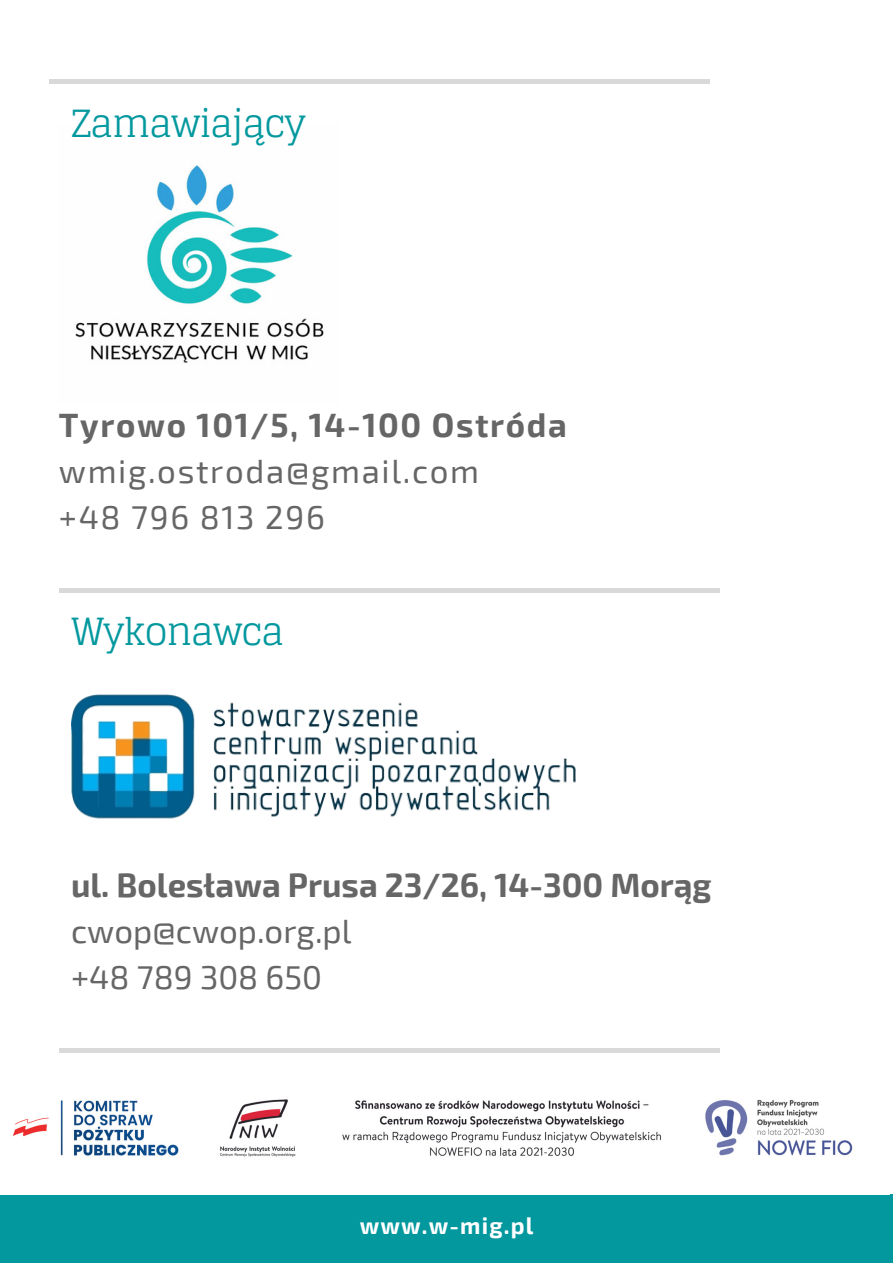
<style>
.page{position:relative;width:893px;height:1264px;background:#fff}
.page>*{position:absolute;margin:0;border:0;box-sizing:border-box;transform-origin:0 0}
.t1{font:37.5px "Glegoo";letter-spacing:-.03em;color:#03989e}
.t2{font:700 33px "Exo 2";color:#666}
.t3{font:33px/46px "Exo 2";letter-spacing:.05em;color:#666}
.t4{font:33px/46px "Exo 2";color:#666}
.t5{font:700 33px "Exo 2";letter-spacing:.05em;color:#666}
.t6{font:700 23.1px "Exo 2";letter-spacing:.05em;color:#fff}
</style>
<div class="page">
<img style="left:75px;top:165px;width:249px;height:198px">
<div style="left:0;top:1194px;width:892px;height:68px;background:#03989e"></div>
<img style="left:12px;top:1099px;width:841px;height:58px">
<img style="left:71px;top:694px;width:505px;height:125px">
<hr style="left:59px;top:588px;width:660px;height:4px;background:#d9d9d9">
<hr style="left:59px;top:1048px;width:660px;height:4px;background:#d9d9d9">
<hr style="left:49px;top:80px;width:660px;height:4px;background:#d9d9d9">
<p class="t1" style="left:71px;top:102px;width:236px">Zamawiający</p>
<p class="t5" style="left:59px;top:403px;width:509px">Tyrowo 101/5, 14-100 Ostróda</p>
<p class="t3" style="left:59px;top:447px;width:422px">wmig.ostroda@gmail.com +48 796 813 296</p>
<p class="t1" style="left:71px;top:610px;width:215px">Wykonawca</p>
<p class="t2" style="left:71px;top:863px;width:642px">ul. Bolesława Prusa 23/26, 14-300 Morąg</p>
<p class="t4" style="left:71px;top:907px;width:282px">cwop@cwop.org.pl +48 789 308 650</p>
<p class="t6" style="left:359px;top:1210px;width:175px">www.w-mig.pl</p>
</div>
